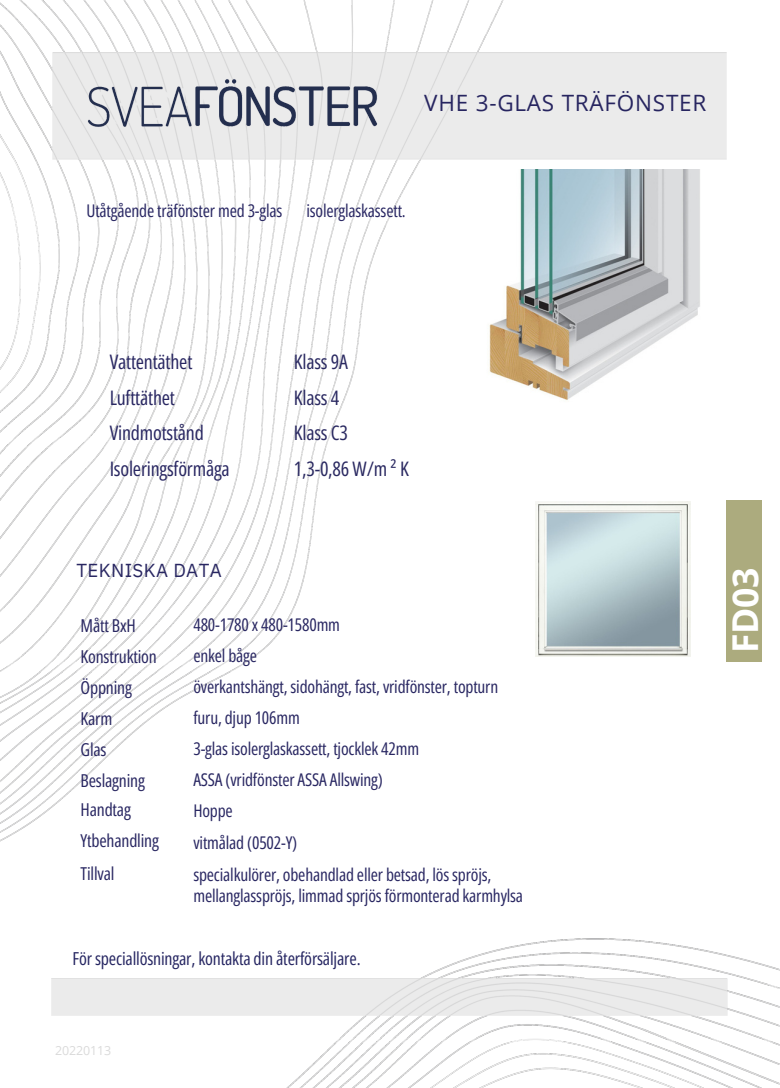
<style>
.page{position:relative;width:780px;height:1088px;background:#fff}
.page>*{position:absolute;margin:0;border:0;box-sizing:border-box;transform-origin:0 0}
.t1{font:700 35.62px "Open Sans";color:#fff}
.t2{font:22.5px "Open Sans";letter-spacing:.035em;color:#272560}
.t3{font:20px/35.6px "Open Sans Condensed";letter-spacing:-.01em;color:#292762}
.t4{font:20px/35.6px "Open Sans Condensed";letter-spacing:-.01em;color:#2a2961}
.t5{font:18.75px "IBM Plex Sans";letter-spacing:.02em;color:#292762}
.t6{font:17.88px "Open Sans Condensed";letter-spacing:-.01em;color:#262662}
.t7{font:17.75px/31px "Open Sans Condensed";letter-spacing:-.01em;color:#292762}
.t8{font:17.5px/31.2px "Open Sans Condensed";letter-spacing:-.01em;color:#292762}
.t9{font:17.5px "Open Sans Condensed";letter-spacing:-.01em;color:#292763}
.t10{font:12.5px "Open Sans";letter-spacing:-.01em;color:#dadada}
</style>
<div class="page">
<img style="left:51px;top:938px;width:729px;height:149px">
<img style="left:0;top:0;width:727px;height:842px">
<img style="left:472px;top:170px;width:242px;height:242px">
<img style="left:536px;top:502px;width:155px;height:154px">
<div style="left:726px;top:500px;width:36px;height:162px;background:#acab7e"></div>
<img style="left:83px;top:73px;width:298px;height:61px">
<p class="t2" style="left:424px;top:87px;width:284px">VHE 3-GLAS TRÄFÖNSTER</p>
<h5 class="t9" style="left:86px;top:199px;width:197px">Utåtgående träfönster med 3-glas</h5>
<h4 class="t9" style="left:306px;top:199px;width:101px">isolerglaskassett.</h4>
<h2 class="t3" style="left:110px;top:343px;width:122px">Vattentäthet<br>Lufttäthet<br>Vindmotstånd<br>Isoleringsförmåga</h2>
<p class="t4" style="left:294px;top:343px;width:116px">Klass 9A<br>Klass 4<br>Klass C3<br>1,3-0,86 W/m ² K</p>
<p class="t5" style="left:76px;top:557px;width:147px">TEKNISKA DATA</p>
<h5 class="t7" style="left:81px;top:609px;width:78px">Mått BxH<br>Konstruktion<br>Öppning<br>Karm<br>Glas<br>Beslagning</h5>
<h5 class="t7" style="left:81px;top:793px;width:80px">Handtag<br>Ytbehandling</h5>
<h5 class="t7" style="left:81px;top:858px;width:35px">Tillval</h5>
<h4 class="t8" style="left:193px;top:608px;width:306px">480-1780 x 480-1580mm<br>enkel båge<br>överkantshängt, sidohängt, fast, vridfönster, topturn furu, djup 106mm<br>3-glas isolerglaskassett, tjocklek 42mm<br>ASSA (vridfönster ASSA Allswing)<br>Hoppe<br>vitmålad (0502-Y)<br>specialkulörer, obehandlad eller betsad, lös spröjs,</h4>
<h4 class="t8" style="left:193px;top:879px;width:331px">mellanglasspröjs, limmad sprjös förmonterad karmhylsa</h4>
<p class="t6" style="left:73px;top:945px;width:290px">För speciallösningar, kontakta din återförsäljare.</p>
<h1 class="t10" style="left:55px;top:1041px;width:58px">20220113</h1>
<h5 class="t1" style="left:720px;top:653px;width:87px;rotate:-90deg">FD03</h5>
</div>
